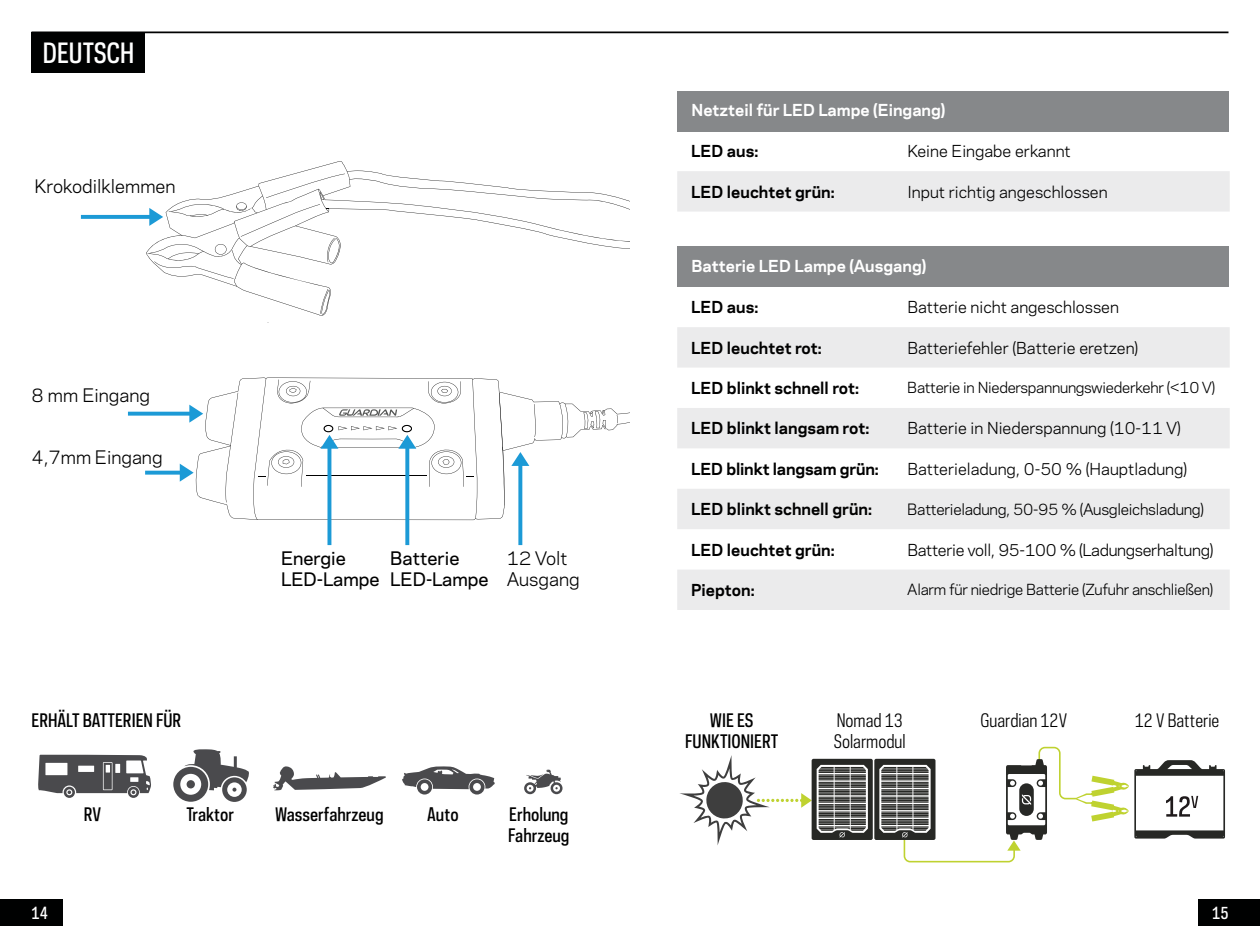
<style>
.page{position:relative;width:1260px;height:945px;background:#fff}
.page>*{position:absolute;margin:0;border:0;box-sizing:border-box;transform-origin:0 0}
.t1{font:500 26.25px "Galaxie Polaris Condensed";color:#fff}
.t2{font:500 17.5px/21px "Galaxie Polaris Condensed";color:#000}
.t3{font:17.5px/21px "Galaxie Polaris";color:#000}
.t4{font:17.5px "Galaxie Polaris Condensed";color:#000}
.t5{font:500 17.5px/21px "Galaxie Polaris";color:#000}
.t6{font:500 15.75px "Galaxie Polaris Condensed";color:#fff}
.t7{font:15.4px "Galaxie Polaris";color:#000}
.t8{font:700 15.4px "Galaxie Polaris";color:#000}
.t9{font:700 15.4px "Galaxie Polaris";color:#fff}
.t10{font:15.4px "Galaxie Polaris";letter-spacing:-.02em;color:#000}
.t11{font:14.7px "Galaxie Polaris";letter-spacing:-.02em;color:#000}
.t12{font:14.35px "Galaxie Polaris";letter-spacing:-.02em;color:#000}
</style>
<div class="page">
<div style="left:0;top:899px;width:63px;height:27px;background:#000101"></div>
<div style="left:1198px;top:899px;width:62px;height:27px;background:#000101"></div>
<div style="left:677px;top:91px;width:551px;height:40px;background:#86888a"></div>
<div style="left:677px;top:171px;width:553px;height:41px;background:#ebebec"></div>
<div style="left:677px;top:247px;width:551px;height:40px;background:#86888a"></div>
<div style="left:32px;top:33px;width:113px;height:40px;background:#000101"></div>
<svg style="left:560px;top:404px;width:11px;height:33px"></svg>
<svg style="left:583px;top:411px;width:23px;height:18px"></svg>
<hr style="left:32px;top:32px;width:1196px;height:1px;background:#000101">
<svg style="left:402px;top:766px;width:93px;height:29px"></svg>
<svg style="left:173px;top:749px;width:76px;height:53px"></svg>
<svg style="left:524px;top:770px;width:39px;height:24px"></svg>
<svg style="left:273px;top:766px;width:113px;height:25px"></svg>
<svg style="left:38px;top:755px;width:113px;height:43px"></svg>
<svg style="left:679px;top:747px;width:546px;height:115px"></svg>
<svg style="left:327px;top:520px;width:4px;height:25px"></svg>
<svg style="left:405px;top:520px;width:4px;height:25px"></svg>
<svg style="left:518px;top:520px;width:4px;height:25px"></svg>
<svg style="left:145px;top:471px;width:35px;height:4px"></svg>
<svg style="left:128px;top:412px;width:52px;height:4px"></svg>
<svg style="left:180px;top:378px;width:357px;height:142px"></svg>
<svg style="left:677px;top:327px;width:553px;height:283px;fill:#ebebec"></svg>
<svg style="left:81px;top:215px;width:67px;height:4px"></svg>
<svg style="left:148px;top:171px;width:482px;height:144px"></svg>
<h1 class="t1" style="left:43px;top:35px;width:93px">DEUTSCH</h1>
<p class="t3" style="left:34px;top:175px;width:143px">Krokodilklemmen</p>
<p class="t3" style="left:32px;top:384px;width:120px">8 mm Eingang</p>
<p class="t3" style="left:32px;top:446px;width:133px">4,7mm Eingang</p>
<p class="t5" style="left:281px;top:547px;width:100px">Energie<br>LED-Lampe</p>
<p class="t5" style="left:390px;top:547px;width:100px">Batterie<br>LED-Lampe</p>
<p class="t3" style="left:507px;top:547px;width:74px">12 Volt<br>Ausgang</p>
<p class="t2" style="left:31px;top:709px;width:151px">ERHÄLT BATTERIEN FÜR</p>
<p class="t2" style="left:84px;top:804px;width:19px">RV</p>
<p class="t2" style="left:186px;top:804px;width:49px">Traktor</p>
<p class="t2" style="left:275px;top:804px;width:110px">Wasserfahrzeug</p>
<p class="t2" style="left:427px;top:804px;width:33px">Auto</p>
<p class="t2" style="left:508px;top:804px;width:63px">Erholung<br>Fahrzeug</p>
<p class="t9" style="left:691px;top:99px;width:256px">Netzteil für LED Lampe (Eingang)</p>
<p class="t8" style="left:691px;top:140px;width:69px">LED aus:</p>
<p class="t7" style="left:907px;top:140px;width:165px">Keine Eingabe erkannt</p>
<p class="t8" style="left:691px;top:180px;width:145px">LED leuchtet grün:</p>
<p class="t7" style="left:907px;top:180px;width:202px">Input richtig angeschlossen</p>
<p class="t9" style="left:691px;top:254px;width:236px">Batterie LED Lampe (Ausgang)</p>
<p class="t8" style="left:691px;top:296px;width:69px">LED aus:</p>
<p class="t7" style="left:907px;top:296px;width:213px">Batterie nicht angeschlossen</p>
<p class="t8" style="left:691px;top:336px;width:132px">LED leuchtet rot:</p>
<p class="t7" style="left:907px;top:336px;width:233px">Batteriefehler (Batterie eretzen)</p>
<p class="t8" style="left:691px;top:376px;width:169px">LED blinkt schnell rot:</p>
<p class="t12" style="left:907px;top:377px;width:310px">Batterie in Niederspannungswiederkehr (&lt;10 V)</p>
<p class="t8" style="left:691px;top:417px;width:180px">LED blinkt langsam rot:</p>
<p class="t7" style="left:907px;top:417px;width:275px">Batterie in Niederspannung (10-11 V)</p>
<p class="t8" style="left:691px;top:457px;width:189px">LED blinkt langsam grün:</p>
<p class="t7" style="left:907px;top:457px;width:281px">Batterieladung, 0-50 % (Hauptladung)</p>
<p class="t8" style="left:691px;top:498px;width:182px">LED blinkt schnell grün:</p>
<p class="t11" style="left:907px;top:498px;width:298px">Batterieladung, 50-95 % (Ausgleichsladung)</p>
<p class="t8" style="left:691px;top:538px;width:145px">LED leuchtet grün:</p>
<p class="t10" style="left:907px;top:538px;width:308px">Batterie voll, 95-100 % (Ladungserhaltung)</p>
<p class="t8" style="left:691px;top:578px;width:65px">Piepton:</p>
<p class="t12" style="left:907px;top:579px;width:307px">Alarm für niedrige Batterie (Zufuhr anschließen)</p>
<p class="t4" style="left:837px;top:708px;width:68px">Nomad 13</p>
<p class="t4" style="left:981px;top:708px;width:88px">Guardian 12V</p>
<p class="t4" style="left:834px;top:729px;width:73px">Solarmodul</p>
<p class="t2" style="left:710px;top:709px;width:45px">WIE ES</p>
<p class="t4" style="left:1135px;top:708px;width:86px">12 V Batterie</p>
<p class="t2" style="left:685px;top:730px;width:95px">FUNKTIONIERT</p>
<p class="t6" style="left:32px;top:902px;width:18px">14</p>
<p class="t6" style="left:1212px;top:902px;width:18px">15</p>
</div>
